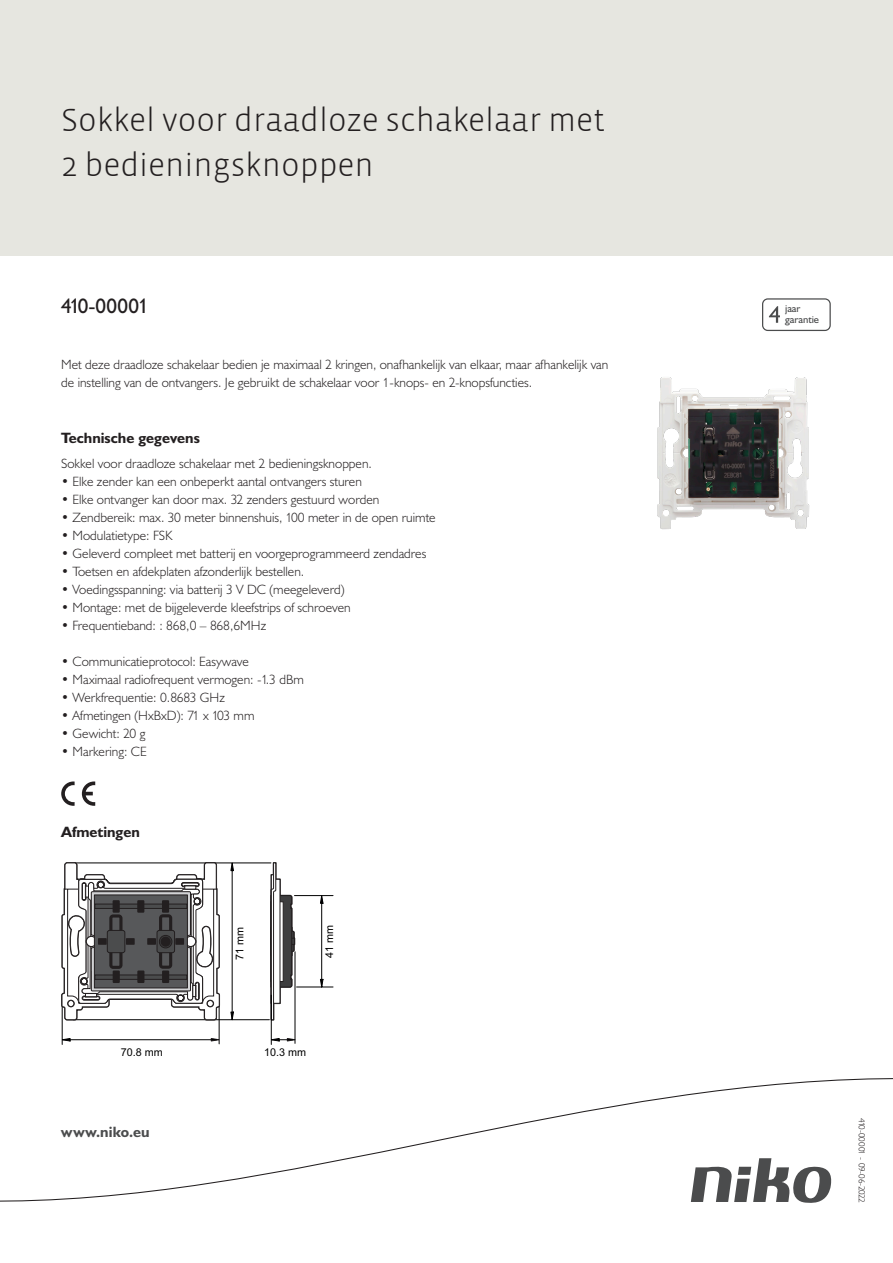
<style>
.page{position:relative;width:893px;height:1263px;background:#fff}
.page>*{position:absolute;margin:0;border:0;box-sizing:border-box;transform-origin:0 0}
.Title_datasheets{font:300 33px/45px "Vista Sans";color:#231f20}
.Article_number{font:21px "Humanist 521 BT";letter-spacing:-.01em;color:#231f20}
.Titles_parts{font:700 15px "Humanist 521 BT";color:#231f20}
.titel_afbeelding{font:700 15px "Humanist 521 BT";letter-spacing:.005em;color:#4b4c4d}
.USP_Bullets{font:300 13.5px "Humanist 521 BT";color:#231f20}
.Platte_tekst_CAB{font:300 13.5px/18px "Humanist 521 BT";color:#231f20}
.t1{font:10.8px "Arial";color:#000001}
.t2{font:10.65px/10.6px "Humanist 521 BT";color:#4b4c4d}
.Revision{font:300 9px "Humanist 521 BT";letter-spacing:-.03em;color:#231f20}
</style>
<div class="page">
<div style="left:0;top:0;width:893px;height:255px;background:#e6e6e0"></div>
<svg style="left:82px;top:781px;width:13px;height:25px"></svg>
<svg style="left:61px;top:781px;width:14px;height:25px"></svg>
<svg style="left:61px;top:862px;width:272px;height:183px"></svg>
<hr style="left:294px;top:895px;width:39px;height:1px;background:#000001">
<svg style="left:762px;top:298px;width:69px;height:33px"></svg>
<svg style="left:0;top:1078px;width:893px;height:125px"></svg>
<img style="left:657px;top:377px;width:153px;height:153px">
<p class="Title_datasheets" style="left:61px;top:98px;width:545px">Sokkel voor draadloze schakelaar met<br>2 bedieningsknoppen</p>
<p class="Article_number" style="left:61px;top:293px;width:89px">410-00001</p>
<p class="t2" style="left:785px;top:303px;width:36px">jaar garantie</p>
<p class="Platte_tekst_CAB" style="left:61px;top:355px;width:549px">Met deze draadloze schakelaar bedien je maximaal 2 kringen, onafhankelijk van elkaar, maar afhankelijk van de instelling van de ontvangers. Je gebruikt de schakelaar voor 1-knops- en 2-knopsfuncties.</p>
<p class="Titles_parts" style="left:61px;top:429px;width:140px">Technische gegevens</p>
<p class="Platte_tekst_CAB" style="left:61px;top:454px;width:312px">Sokkel voor draadloze schakelaar met 2 bedieningsknoppen.</p>
<p class="USP_Bullets" style="left:61px;top:473px;width:302px">• Elke zender kan een onbeperkt aantal ontvangers sturen</p>
<p class="USP_Bullets" style="left:61px;top:491px;width:320px">• Elke ontvanger kan door max. 32 zenders gestuurd worden</p>
<p class="USP_Bullets" style="left:61px;top:509px;width:376px">• Zendbereik: max. 30 meter binnenshuis, 100 meter in de open ruimte</p>
<p class="USP_Bullets" style="left:61px;top:527px;width:113px">• Modulatietype: FSK</p>
<p class="USP_Bullets" style="left:61px;top:545px;width:367px">• Geleverd compleet met batterij en voorgeprogrammeerd zendadres</p>
<p class="USP_Bullets" style="left:61px;top:563px;width:245px">• Toetsen en afdekplaten afzonderlijk bestellen.</p>
<p class="USP_Bullets" style="left:61px;top:581px;width:285px">• Voedingsspanning: via batterij 3 V DC (meegeleverd)</p>
<p class="USP_Bullets" style="left:61px;top:599px;width:291px">• Montage: met de bijgeleverde kleefstrips of schroeven</p>
<p class="USP_Bullets" style="left:61px;top:617px;width:207px">• Frequentieband: : 868,0 – 868,6MHz</p>
<p class="USP_Bullets" style="left:61px;top:653px;width:189px">• Communicatieprotocol: Easywave</p>
<p class="USP_Bullets" style="left:61px;top:671px;width:244px">• Maximaal radiofrequent vermogen: -1.3 dBm</p>
<p class="USP_Bullets" style="left:61px;top:689px;width:165px">• Werkfrequentie: 0.8683 GHz</p>
<p class="USP_Bullets" style="left:61px;top:707px;width:195px">• Afmetingen (HxBxD): 71 x 103 mm</p>
<p class="USP_Bullets" style="left:61px;top:725px;width:86px">• Gewicht: 20 g</p>
<p class="USP_Bullets" style="left:61px;top:743px;width:87px">• Markering: CE</p>
<p class="Titles_parts" style="left:61px;top:823px;width:80px">Afmetingen</p>
<p class="t1" style="left:233px;top:960px;width:34px;rotate:-90deg">71 mm</p>
<p class="t1" style="left:322px;top:958px;width:34px;rotate:-90deg">41 mm</p>
<p class="t1" style="left:121px;top:1045px;width:43px">70.8 mm</p>
<p class="t1" style="left:264px;top:1045px;width:43px">10.3 mm</p>
<p class="titel_afbeelding" style="left:61px;top:1122px;width:90px">www.niko.eu</p>
<p class="Revision" style="left:868px;top:1118px;width:86px;rotate:90deg">410-00001 - 09-06-2022</p>
</div>
